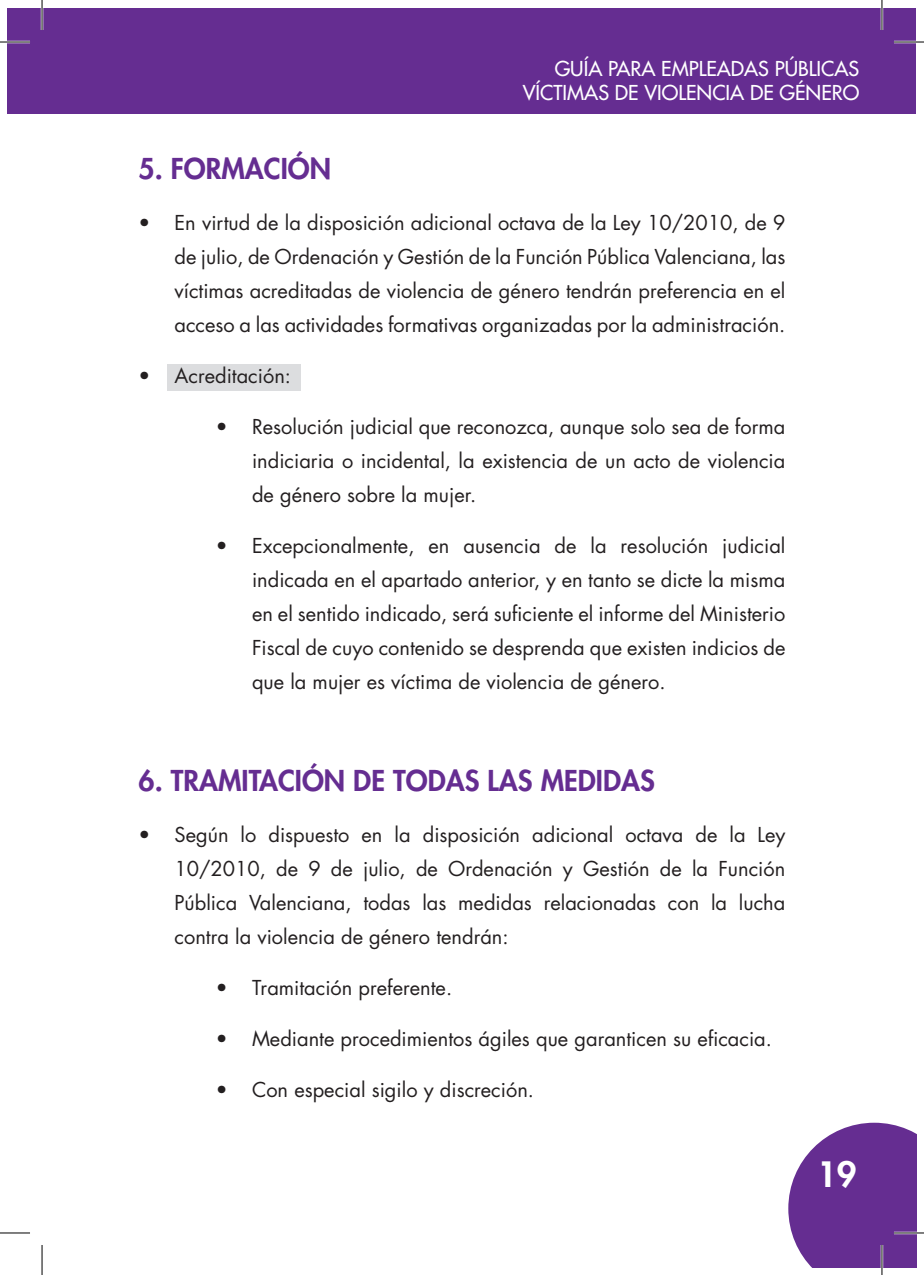
<style>
.page{position:relative;width:924px;height:1275px;background:#fff}
.page>*{position:absolute;margin:0;border:0;box-sizing:border-box;transform-origin:0 0}
.t1{font:800 34px "Futura Std";color:#fff}
.Título_2{font:800 28px "Futura Std";color:#652d91}
.Texto_regular{font:20px/34px "Futura Std";color:#231f20;text-align:justify}
.t2{font:500 20px/24px "Futura Std";color:#fff;text-align:right}
</style>
<div class="page">
<div style="left:8px;top:8px;width:34px;height:106px;background:#652d91"></div>
<div style="left:42px;top:8px;width:873px;height:106px;background:#652d91"></div>
<svg style="left:788px;top:1122px;width:127px;height:145px;background:#78479e"></svg>
<div style="left:167px;top:364px;width:133px;height:27px;background:#dcdddf"></div>
<hr style="left:0;top:41px;width:30px;height:2px;background:#fff">
<hr style="left:893px;top:41px;width:30px;height:2px;background:#fff">
<hr style="left:893px;top:1231px;width:30px;height:3px;background:#fff">
<hr style="left:41px;top:0;width:2px;height:30px;background:#fff">
<hr style="left:880px;top:0;width:2px;height:30px;background:#fff">
<hr style="left:880px;top:1245px;width:2px;height:30px;background:#fff">
<hr style="left:0;top:42px;width:30px;height:1px;background:#000">
<hr style="left:893px;top:42px;width:30px;height:1px;background:#000">
<hr style="left:0;top:1232px;width:30px;height:1px;background:#000">
<hr style="left:893px;top:1232px;width:30px;height:1px;background:#000">
<hr style="left:42px;top:0;width:1px;height:30px;background:#000">
<hr style="left:42px;top:1245px;width:1px;height:30px;background:#000">
<hr style="left:881px;top:0;width:1px;height:30px;background:#000">
<hr style="left:881px;top:1245px;width:1px;height:30px;background:#000">
<p class="t2" style="left:522px;top:56px;width:338px">GUÍA PARA EMPLEADAS PÚBLICAS<br>VÍCTIMAS DE VIOLENCIA DE GÉNERO</p>
<p class="Título_2" style="left:138px;top:150px;width:194px">5. FORMACIÓN</p>
<p class="Texto_regular" style="left:174px;top:205px;width:612px;text-indent:-36px">• En virtud de la disposición adicional octava de la Ley 10/2010, de 9 de julio, de Ordenación y Gestión de la Función Pública Valenciana, las víctimas acreditadas de violencia de género tendrán preferencia en el acceso a las actividades formativas organizadas por la administración.</p>
<p class="Texto_regular" style="left:138px;top:358px;width:154px">• Acreditación:</p>
<p class="Texto_regular" style="left:252px;top:409px;width:534px;text-indent:-36px">• Resolución judicial que reconozca, aunque solo sea de forma indiciaria o incidental, la existencia de un acto de violencia de género sobre la mujer.</p>
<p class="Texto_regular" style="left:252px;top:528px;width:534px;text-indent:-36px">• Excepcionalmente, en ausencia de la resolución judicial indicada en el apartado anterior, y en tanto se dicte la misma en el sentido indicado, será suficiente el informe del Ministerio Fiscal de cuyo contenido se desprenda que existen indicios de que la mujer es víctima de violencia de género.</p>
<p class="Título_2" style="left:138px;top:762px;width:517px">6. TRAMITACIÓN DE TODAS LAS MEDIDAS</p>
<p class="Texto_regular" style="left:174px;top:817px;width:612px;text-indent:-36px">• Según lo dispuesto en la disposición adicional octava de la Ley 10/2010, de 9 de julio, de Ordenación y Gestión de la Función Pública Valenciana, todas las medidas relacionadas con la lucha contra la violencia de género tendrán:</p>
<p class="Texto_regular" style="left:216px;top:970px;width:237px">• Tramitación preferente.</p>
<p class="Texto_regular" style="left:216px;top:1021px;width:557px">• Mediante procedimientos ágiles que garanticen su eficacia.</p>
<p class="Texto_regular" style="left:216px;top:1072px;width:319px">• Con especial sigilo y discreción.</p>
<h1 class="t1" style="left:816px;top:1153px;width:41px">19</h1>
</div>
